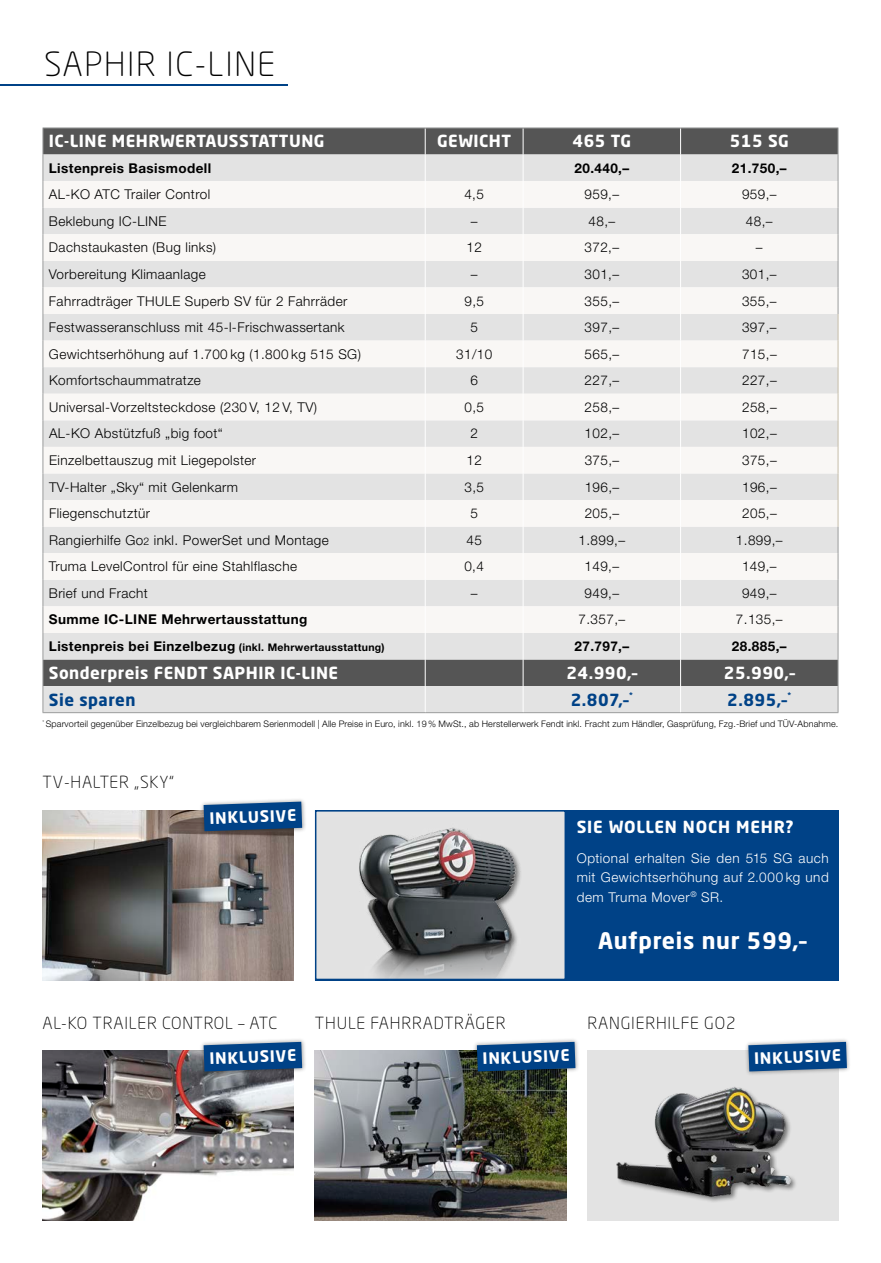
<style>
.page{position:relative;width:881px;height:1263px;background:#fff}
.page>*{position:absolute;margin:0;border:0;box-sizing:border-box;transform-origin:0 0}
.t1{font:300 33px "Neo Sans Pro";letter-spacing:.05em;color:#000}
.t2{font:700 22.5px "Neo Sans Pro";letter-spacing:.03em;color:#fff}
.t3{font:700 16.5px "Neo Sans Pro";letter-spacing:.03em;color:#fff}
.t4{font:300 16.5px "Neo Sans Pro";letter-spacing:.05em;color:#000}
.t5{font:700 16.5px "Neo Sans Pro";letter-spacing:.03em;color:#004287}
.t6{font:700 16.5px "Neo Sans Pro";letter-spacing:.05em;color:#fff}
.t7{font:700 15.6px "Neo Sans Pro";color:#fff}
.t8{font:300 13.5px "Helvetica Neue LT Std";letter-spacing:.03em;color:#000}
.t9{font:700 13.5px "Helvetica Neue LT Std";letter-spacing:.03em;color:#000}
.t10{font:300 13.5px/19.5px "Helvetica Neue LT Std";letter-spacing:.04em;color:#fff;text-align:justify}
.t11{font:700 10.5px "Helvetica Neue LT Std";letter-spacing:.03em;color:#000}
.t12{font:300 9px "Helvetica Neue LT Std";letter-spacing:.015em;color:#000}
.t13{font:700 7.8px "Neo Sans Pro";color:#004287}
.s1{font-size:10.5px}
.s2{font-size:13.5px}
</style>
<div class="page">
<img style="left:43px;top:1050px;width:250px;height:170px">
<div style="left:315px;top:810px;width:523px;height:170px;background:#004287"></div>
<hr style="left:0;top:84px;width:288px;height:1px;background:#004287">
<div style="left:44px;top:129px;width:793px;height:26px;background:#555"></div>
<svg style="left:44px;top:155px;width:793px;height:557px;background:#c0c0c0"></svg>
<svg style="left:44px;top:181px;width:793px;height:452px;fill:#f9f7f5"></svg>
<svg style="left:424px;top:129px;width:1px;height:583px"></svg>
<svg style="left:522px;top:129px;width:1px;height:583px"></svg>
<svg style="left:680px;top:129px;width:1px;height:583px"></svg>
<hr style="left:43px;top:128px;width:382px;height:1px;background:#9b9c9c">
<hr style="left:425px;top:128px;width:98px;height:1px;background:#9b9c9c">
<hr style="left:523px;top:128px;width:157px;height:1px;background:#9b9c9c">
<hr style="left:680px;top:128px;width:158px;height:1px;background:#9b9c9c">
<svg style="left:43px;top:128px;width:1px;height:584px"></svg>
<hr style="left:43px;top:712px;width:382px;height:1px;background:#9b9c9c">
<hr style="left:425px;top:712px;width:98px;height:1px;background:#9b9c9c">
<hr style="left:523px;top:712px;width:157px;height:1px;background:#9b9c9c">
<hr style="left:680px;top:712px;width:158px;height:1px;background:#9b9c9c">
<svg style="left:837px;top:128px;width:1px;height:584px"></svg>
<img style="left:587px;top:1050px;width:251px;height:170px">
<div style="left:315px;top:811px;width:250px;height:168px;background:#e3e3e3"></div>
<img style="left:359px;top:827px;width:162px;height:150px">
<div style="left:315px;top:810px;width:251px;height:170px;border:2px solid #004287"></div>
<img style="left:315px;top:1050px;width:251px;height:170px">
<img style="left:43px;top:810px;width:250px;height:170px">
<div style="left:199px;top:1037px;width:107px;height:39px;background:#000;opacity:.4"></div>
<svg style="left:203px;top:1042px;width:99px;height:29px;background:#114c8a"></svg>
<div style="left:472px;top:1037px;width:107px;height:39px;background:#000;opacity:.4"></div>
<svg style="left:476px;top:1042px;width:99px;height:29px;background:#0f4a87"></svg>
<div style="left:743px;top:1037px;width:107px;height:39px;background:#000;opacity:.4"></div>
<svg style="left:748px;top:1042px;width:98px;height:29px;background:#15508e"></svg>
<div style="left:199px;top:797px;width:107px;height:38px;background:#000;opacity:.4"></div>
<svg style="left:203px;top:801px;width:99px;height:30px;background:#17508b"></svg>
<h1 class="t1" style="left:44px;top:45px;width:232px">SAPHIR IC-LINE</h1>
<p class="t3" style="left:49px;top:131px;width:277px">IC-LINE MEHRWERTAUSSTATTUNG</p>
<p class="t3" style="left:437px;top:131px;width:75px">GEWICHT</p>
<p class="t3" style="left:572px;top:131px;width:60px">465 TG</p>
<p class="t3" style="left:729px;top:131px;width:61px">515 SG</p>
<p class="t9" style="left:49px;top:159px;width:164px">Listenpreis Basismodell</p>
<p class="t9" style="left:574px;top:159px;width:56px">20.440,–</p>
<p class="t9" style="left:731px;top:159px;width:56px">21.750,–</p>
<p class="t8" style="left:49px;top:186px;width:163px">AL-KO ATC Trailer Control</p>
<p class="t8" style="left:464px;top:186px;width:21px">4,5</p>
<p class="t8" style="left:584px;top:186px;width:36px">959,–</p>
<p class="t8" style="left:741px;top:186px;width:36px">959,–</p>
<p class="t8" style="left:49px;top:213px;width:119px">Beklebung IC-LINE</p>
<p class="t8" style="left:470px;top:213px;width:8px">–</p>
<p class="t8" style="left:588px;top:213px;width:28px">48,–</p>
<p class="t8" style="left:745px;top:213px;width:28px">48,–</p>
<p class="t8" style="left:49px;top:239px;width:169px">Dachstaukasten (Bug links)</p>
<p class="t8" style="left:466px;top:239px;width:17px">12</p>
<p class="t8" style="left:584px;top:239px;width:36px">372,–</p>
<p class="t8" style="left:755px;top:239px;width:8px">–</p>
<p class="t8" style="left:49px;top:266px;width:158px">Vorbereitung Klimaanlage</p>
<p class="t8" style="left:470px;top:266px;width:8px">–</p>
<p class="t8" style="left:584px;top:266px;width:36px">301,–</p>
<p class="t8" style="left:741px;top:266px;width:36px">301,–</p>
<p class="t8" style="left:49px;top:292px;width:300px">Fahrradträger THULE Superb SV für 2 Fahrräder</p>
<p class="t8" style="left:464px;top:292px;width:21px">9,5</p>
<p class="t8" style="left:584px;top:292px;width:36px">355,–</p>
<p class="t8" style="left:741px;top:292px;width:36px">355,–</p>
<p class="t8" style="left:49px;top:319px;width:297px">Festwasseranschluss mit 45-l-Frischwassertank</p>
<p class="t8" style="left:470px;top:319px;width:9px">5</p>
<p class="t8" style="left:584px;top:319px;width:36px">397,–</p>
<p class="t8" style="left:741px;top:319px;width:36px">397,–</p>
<p class="t8" style="left:49px;top:346px;width:313px">Gewichtserhöhung auf 1.700 kg (1.800 kg 515 SG)</p>
<p class="t8" style="left:456px;top:346px;width:38px">31/10</p>
<p class="t8" style="left:584px;top:346px;width:36px">565,–</p>
<p class="t8" style="left:741px;top:346px;width:36px">715,–</p>
<p class="t8" style="left:49px;top:372px;width:153px">Komfortschaummatratze</p>
<p class="t8" style="left:470px;top:372px;width:9px">6</p>
<p class="t8" style="left:584px;top:372px;width:36px">227,–</p>
<p class="t8" style="left:741px;top:372px;width:36px">227,–</p>
<p class="t8" style="left:49px;top:399px;width:269px">Universal-Vorzeltsteckdose (230 V, 12 V, TV)</p>
<p class="t8" style="left:464px;top:399px;width:21px">0,5</p>
<p class="t8" style="left:584px;top:399px;width:36px">258,–</p>
<p class="t8" style="left:741px;top:399px;width:36px">258,–</p>
<p class="t8" style="left:49px;top:425px;width:175px">AL-KO Abstützfuß „big foot“</p>
<p class="t8" style="left:470px;top:425px;width:9px">2</p>
<p class="t8" style="left:584px;top:425px;width:36px">102,–</p>
<p class="t8" style="left:741px;top:425px;width:36px">102,–</p>
<p class="t8" style="left:49px;top:452px;width:208px">Einzelbettauszug mit Liegepolster</p>
<p class="t8" style="left:466px;top:452px;width:17px">12</p>
<p class="t8" style="left:584px;top:452px;width:36px">375,–</p>
<p class="t8" style="left:741px;top:452px;width:36px">375,–</p>
<p class="t8" style="left:49px;top:478px;width:190px">TV-Halter „Sky“ mit Gelenkarm</p>
<p class="t8" style="left:464px;top:478px;width:21px">3,5</p>
<p class="t8" style="left:584px;top:478px;width:36px">196,–</p>
<p class="t8" style="left:741px;top:478px;width:36px">196,–</p>
<p class="t8" style="left:49px;top:505px;width:102px">Fliegenschutztür</p>
<p class="t8" style="left:470px;top:505px;width:9px">5</p>
<p class="t8" style="left:584px;top:505px;width:36px">205,–</p>
<p class="t8" style="left:741px;top:505px;width:36px">205,–</p>
<p class="t8" style="left:49px;top:532px;width:281px">Rangierhilfe Go<span class="s1">2</span> inkl. PowerSet und Montage</p>
<p class="t8" style="left:466px;top:532px;width:17px">45</p>
<p class="t8" style="left:578px;top:532px;width:48px">1.899,–</p>
<p class="t8" style="left:735px;top:532px;width:48px">1.899,–</p>
<p class="t8" style="left:49px;top:558px;width:249px">Truma LevelControl für eine Stahlflasche</p>
<p class="t8" style="left:464px;top:558px;width:21px">0,4</p>
<p class="t8" style="left:584px;top:558px;width:36px">149,–</p>
<p class="t8" style="left:741px;top:558px;width:36px">149,–</p>
<p class="t8" style="left:49px;top:585px;width:100px">Brief und Fracht</p>
<p class="t8" style="left:470px;top:585px;width:8px">–</p>
<p class="t8" style="left:584px;top:585px;width:36px">949,–</p>
<p class="t8" style="left:741px;top:585px;width:36px">949,–</p>
<p class="t9" style="left:49px;top:611px;width:260px">Summe IC-LINE Mehrwertausstattung</p>
<p class="t8" style="left:578px;top:611px;width:48px">7.357,–</p>
<p class="t8" style="left:735px;top:611px;width:48px">7.135,–</p>
<p class="t11" style="left:49px;top:641px;width:337px"><span class="s2">Listenpreis bei Einzelbezug</span> (inkl. Mehrwertausstattung)</p>
<p class="t9" style="left:574px;top:638px;width:56px">27.797,–</p>
<p class="t9" style="left:731px;top:638px;width:56px">28.885,–</p>
<p class="t3" style="left:49px;top:662px;width:291px">Sonderpreis FENDT SAPHIR IC-LINE</p>
<p class="t3" style="left:566px;top:662px;width:72px">24.990,–</p>
<p class="t3" style="left:723px;top:662px;width:72px">25.990,–</p>
<p class="t5" style="left:49px;top:689px;width:88px">Sie sparen</p>
<p class="t5" style="left:570px;top:689px;width:59px">2.807,–</p>
<p class="t13" style="left:629px;top:690px;width:5px">*</p>
<p class="t5" style="left:727px;top:689px;width:61px">2.895,–</p>
<p class="t13" style="left:787px;top:690px;width:5px">*</p>
<p class="t12" style="left:43px;top:719px;width:797px"><sup>*</sup> Sparvorteil gegenüber Einzelbezug bei vergleichbarem Serienmodell | Alle Preise in Euro, inkl. 19 % MwSt., ab Herstellerwerk Fendt inkl. Fracht zum Händler, Gasprüfung, Fzg.-Brief und TÜV-Abnahme.</p>
<p class="t4" style="left:43px;top:772px;width:68px">TV-HALTER</p>
<p class="t4" style="left:134px;top:772px;width:41px">„SKY“</p>
<p class="t7" style="left:209px;top:808px;width:88px;rotate:-2deg">INKLUSIVE</p>
<p class="t6" style="left:576px;top:817px;width:218px">SIE WOLLEN NOCH MEHR?</p>
<p class="t10" style="left:576px;top:848px;width:253px">Optional erhalten Sie den 515 SG auch mit Gewichtserhöhung auf 2.000 kg und dem Truma Mover<sup>®</sup> SR.</p>
<h2 class="t2" style="left:597px;top:926px;width:210px">Aufpreis nur 599,–</h2>
<p class="t4" style="left:43px;top:1013px;width:60px">AL-KO TRAI</p>
<p class="t4" style="left:129px;top:1013px;width:65px">LER CONTR</p>
<p class="t4" style="left:214px;top:1013px;width:65px">OL – ATC</p>
<p class="t4" style="left:315px;top:1013px;width:98px">THU LE FAHRRA</p>
<p class="t4" style="left:433px;top:1013px;width:53px">DTRÄGER</p>
<p class="t4" style="left:587px;top:1013px;width:11px">RANGIER</p>
<p class="t4" style="left:655px;top:1013px;width:81px">HI LFE GO2</p>
<p class="t7" style="left:209px;top:1048px;width:88px;rotate:-2deg">INKLUSIVE</p>
<p class="t7" style="left:482px;top:1048px;width:88px;rotate:-2deg">INKLUSIVE</p>
<p class="t7" style="left:753px;top:1048px;width:88px;rotate:-2deg">INKLUSIVE</p>
</div>
